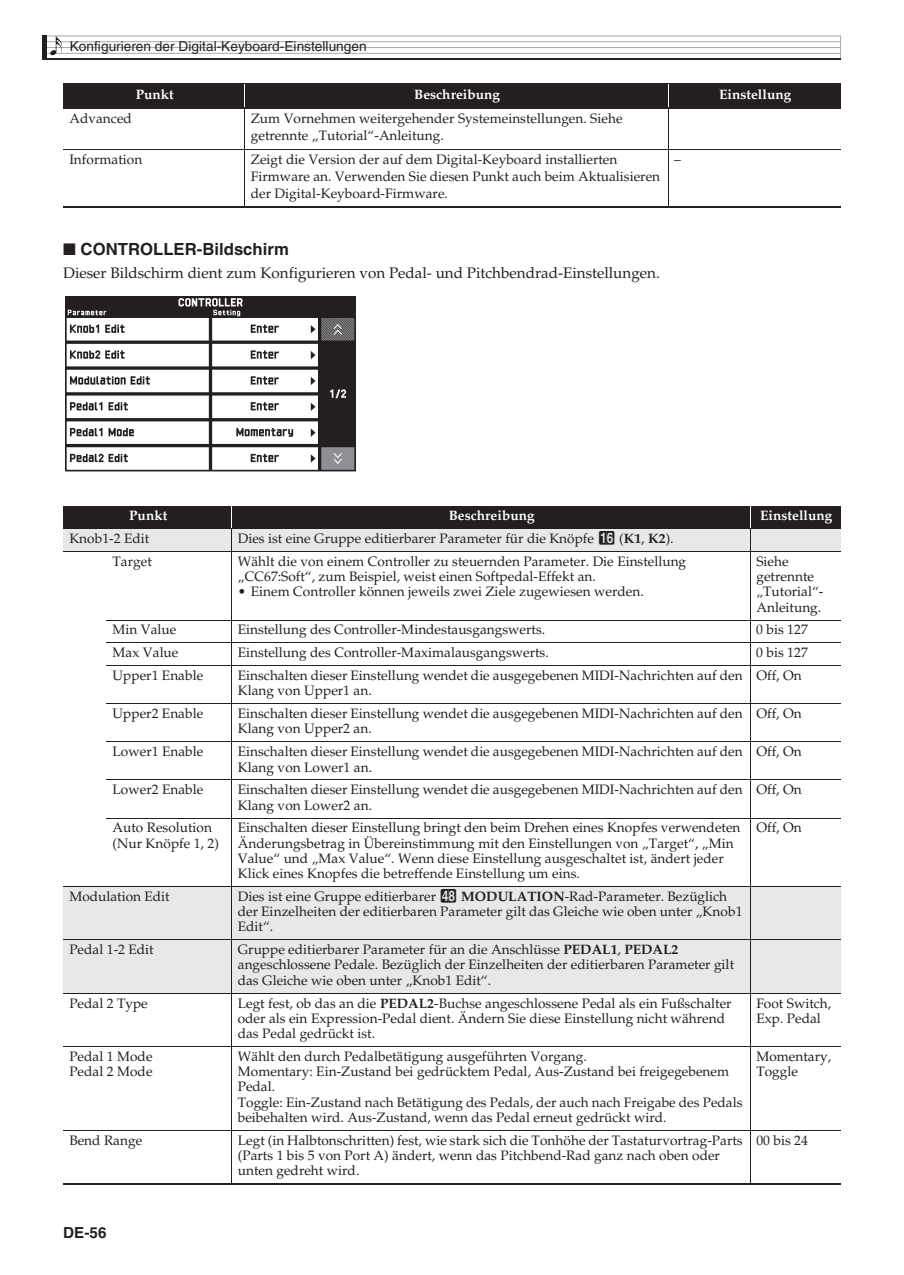
<style>
.page{position:relative;width:904px;height:1275px;background:#fff}
.page>*{position:absolute;margin:0;border:0;box-sizing:border-box;transform-origin:0 0}
.t1{font:700 16.62px "Helvetica";color:#231f20}
.t2{font:15.22px "Palatino";color:#231f20}
.t3{font:700 15.22px "Helvetica";color:#231f20}
.t4{font:13.65px/15.2px "Palatino";color:#231f20}
.t5{font:700 13.65px "Palatino";color:#fff}
.t6{font:13.65px "Helvetica";letter-spacing:.005em;color:#231f20}
.s1{font-family:"EMI SNB"}
.s2{font-weight:700}
</style>
<div class="page">
<svg style="left:42px;top:35px;width:799px;height:25px;background:#797779"></svg>
<div style="left:42px;top:36px;width:798px;height:23px;background:#fff"></div>
<div style="left:42px;top:36px;width:798px;height:23px;border:1px solid #a8a9ad"></div>
<hr style="left:42px;top:41px;width:798px;height:1px;background:#a8a9ad">
<hr style="left:42px;top:47px;width:798px;height:1px;background:#a8a9ad">
<hr style="left:42px;top:53px;width:798px;height:1px;background:#a8a9ad">
<svg style="left:50px;top:36px;width:12px;height:19px"></svg>
<hr style="left:43px;top:58px;width:797px;height:1px;background:#231f20">
<hr style="left:42px;top:35px;width:4px;height:24px;background:#231f20">
<div style="left:63px;top:506px;width:169px;height:23px;background:#231f20"></div>
<div style="left:232px;top:506px;width:518px;height:23px;background:#231f20"></div>
<div style="left:750px;top:506px;width:90px;height:23px;background:#231f20"></div>
<div style="left:63px;top:529px;width:169px;height:23px;background:#e7e8e9"></div>
<div style="left:232px;top:529px;width:518px;height:23px;background:#e7e8e9"></div>
<div style="left:750px;top:529px;width:90px;height:23px;background:#e7e8e9"></div>
<div style="left:63px;top:886px;width:169px;height:54px;background:#e7e8e9"></div>
<div style="left:232px;top:886px;width:518px;height:54px;background:#e7e8e9"></div>
<div style="left:750px;top:886px;width:90px;height:54px;background:#e7e8e9"></div>
<div style="left:63px;top:940px;width:169px;height:53px;background:#e7e8e9"></div>
<div style="left:232px;top:940px;width:518px;height:53px;background:#e7e8e9"></div>
<div style="left:750px;top:940px;width:90px;height:53px;background:#e7e8e9"></div>
<div style="left:63px;top:84px;width:182px;height:24px;background:#231f20"></div>
<div style="left:245px;top:84px;width:422px;height:24px;background:#231f20"></div>
<div style="left:667px;top:84px;width:173px;height:24px;background:#231f20"></div>
<svg style="left:244px;top:84px;width:1px;height:23px"></svg>
<hr style="left:244px;top:108px;width:1px;height:100px;background:#231f20">
<hr style="left:667px;top:108px;width:1px;height:100px;background:#231f20">
<hr style="left:63px;top:108px;width:777px;height:1px;background:#231f20">
<hr style="left:63px;top:149px;width:777px;height:1px;background:#231f20">
<hr style="left:63px;top:206px;width:777px;height:2px;background:#231f20">
<svg style="left:231px;top:506px;width:1px;height:22px"></svg>
<hr style="left:231px;top:528px;width:1px;height:656px;background:#231f20">
<hr style="left:749px;top:528px;width:1px;height:656px;background:#231f20">
<hr style="left:63px;top:551px;width:777px;height:1px;background:#231f20">
<hr style="left:106px;top:620px;width:734px;height:1px;background:#231f20">
<hr style="left:106px;top:643px;width:734px;height:1px;background:#231f20">
<hr style="left:106px;top:665px;width:734px;height:1px;background:#231f20">
<hr style="left:106px;top:703px;width:734px;height:1px;background:#231f20">
<hr style="left:106px;top:741px;width:734px;height:1px;background:#231f20">
<hr style="left:106px;top:780px;width:734px;height:1px;background:#231f20">
<hr style="left:106px;top:818px;width:734px;height:1px;background:#231f20">
<hr style="left:63px;top:886px;width:777px;height:1px;background:#231f20">
<hr style="left:63px;top:940px;width:777px;height:1px;background:#231f20">
<hr style="left:63px;top:993px;width:777px;height:1px;background:#231f20">
<hr style="left:63px;top:1046px;width:777px;height:1px;background:#231f20">
<hr style="left:63px;top:1130px;width:777px;height:1px;background:#231f20">
<hr style="left:63px;top:1183px;width:777px;height:1px;background:#231f20">
<img style="left:65px;top:296px;width:290px;height:176px">
<p class="t6" style="left:70px;top:38px;width:298px">Konfigurieren der Digital-Keyboard-Einstellungen</p>
<p class="t5" style="left:136px;top:86px;width:39px">Punkt</p>
<p class="t5" style="left:414px;top:86px;width:87px">Beschreibung</p>
<p class="t5" style="left:719px;top:86px;width:74px">Einstellung</p>
<p class="t4" style="left:69px;top:111px;width:64px">Advanced</p>
<p class="t4" style="left:251px;top:110px;width:373px;line-height:16.8px">Zum Vornehmen weitergehender Systemeinstellungen. Siehe getrennte „Tutorial“-Anleitung.</p>
<p class="t4" style="left:69px;top:152px;width:74px">Information</p>
<p class="t4" style="left:251px;top:152px;width:411px;line-height:16.8px">Zeigt die Version der auf dem Digital-Keyboard installierten<br>Firmware an. Verwenden Sie diesen Punkt auch beim Aktualisieren der Digital-Keyboard-Firmware.</p>
<p class="t4" style="left:674px;top:152px;width:8px">–</p>
<p class="t1" style="left:63px;top:239px;width:227px">■ CONTROLLER-Bildschirm</p>
<p class="t2" style="left:63px;top:264px;width:598px">Dieser Bildschirm dient zum Konfigurieren von Pedal- und Pitchbendrad-Einstellungen.</p>
<p class="t5" style="left:129px;top:508px;width:40px">Punkt</p>
<p class="t5" style="left:448px;top:508px;width:87px">Beschreibung</p>
<p class="t5" style="left:760px;top:508px;width:74px">Einstellung</p>
<p class="t4" style="left:69px;top:531px;width:81px">Knob1-2 Edit</p>
<p class="t4" style="left:238px;top:531px;width:437px">Dies ist eine Gruppe editierbarer Parameter für die Knöpfe <span class="s1">bq</span> (<span class="s2">K1</span>, <span class="s2">K2</span>).</p>
<p class="t4" style="left:112px;top:554px;width:41px">Target</p>
<p class="t4" style="left:238px;top:554px;width:450px">Wählt die von einem Controller zu steuernden Parameter. Die Einstellung „CC67:Soft“, zum Beispiel, weist einen Softpedal-Effekt an.</p>
<p class="t4" style="left:238px;top:584px;width:407px">• Einem Controller können jeweils zwei Ziele zugewiesen werden.</p>
<p class="t4" style="left:756px;top:554px;width:68px">Siehe getrennte „Tutorial“-<br>Anleitung.</p>
<p class="t4" style="left:112px;top:622px;width:65px">Min Value</p>
<p class="t4" style="left:238px;top:622px;width:309px">Einstellung des Controller-Mindestausgangswerts.</p>
<p class="t4" style="left:756px;top:622px;width:53px">0 bis 127</p>
<p class="t4" style="left:112px;top:645px;width:67px">Max Value</p>
<p class="t4" style="left:238px;top:645px;width:312px">Einstellung des Controller-Maximalausgangswerts.</p>
<p class="t4" style="left:756px;top:645px;width:53px">0 bis 127</p>
<p class="t4" style="left:112px;top:668px;width:92px">Upper1 Enable</p>
<p class="t4" style="left:238px;top:668px;width:506px">Einschalten dieser Einstellung wendet die ausgegebenen MIDI-Nachrichten auf den<br>Klang von Upper1 an.</p>
<p class="t4" style="left:756px;top:668px;width:47px">Off, On</p>
<p class="t4" style="left:112px;top:706px;width:92px">Upper2 Enable</p>
<p class="t4" style="left:238px;top:706px;width:506px">Einschalten dieser Einstellung wendet die ausgegebenen MIDI-Nachrichten auf den<br>Klang von Upper2 an.</p>
<p class="t4" style="left:756px;top:706px;width:47px">Off, On</p>
<p class="t4" style="left:112px;top:744px;width:92px">Lower1 Enable</p>
<p class="t4" style="left:238px;top:744px;width:506px">Einschalten dieser Einstellung wendet die ausgegebenen MIDI-Nachrichten auf den<br>Klang von Lower1 an.</p>
<p class="t4" style="left:756px;top:744px;width:47px">Off, On</p>
<p class="t4" style="left:112px;top:782px;width:92px">Lower2 Enable</p>
<p class="t4" style="left:238px;top:782px;width:506px">Einschalten dieser Einstellung wendet die ausgegebenen MIDI-Nachrichten auf den<br>Klang von Lower2 an.</p>
<p class="t4" style="left:756px;top:782px;width:47px">Off, On</p>
<p class="t4" style="left:112px;top:820px;width:108px">Auto Resolution (Nur Knöpfe 1, 2)</p>
<p class="t4" style="left:238px;top:820px;width:504px">Einschalten dieser Einstellung bringt den beim Drehen eines Knopfes verwendeten Änderungsbetrag in Übereinstimmung mit den Einstellungen von „Target“, „Min Value“ und „Max Value“. Wenn diese Einstellung ausgeschaltet ist, ändert jeder Klick eines Knopfes die betreffende Einstellung um eins.</p>
<p class="t4" style="left:756px;top:820px;width:47px">Off, On</p>
<p class="t4" style="left:69px;top:889px;width:102px">Modulation Edit</p>
<p class="t4" style="left:238px;top:889px;width:506px">Dies ist eine Gruppe editierbarer <span class="s1">es</span> <span class="s2">MODULATION</span>-Rad-Parameter. Bezüglich der Einzelheiten der editierbaren Parameter gilt das Gleiche wie oben unter „Knob1<br>Edit“.</p>
<p class="t4" style="left:69px;top:942px;width:86px">Pedal 1-2 Edit</p>
<p class="t4" style="left:238px;top:942px;width:497px">Gruppe editierbarer Parameter für an die Anschlüsse <span class="s2">PEDAL1</span>, <span class="s2">PEDAL2 </span>angeschlossene Pedale. Bezüglich der Einzelheiten der editierbaren Parameter gilt das Gleiche wie oben unter „Knob1 Edit“.</p>
<p class="t4" style="left:69px;top:996px;width:80px">Pedal 2 Type</p>
<p class="t4" style="left:238px;top:996px;width:495px">Legt fest, ob das an die <span class="s2">PEDAL2</span>-Buchse angeschlossene Pedal als ein Fußschalter oder als ein Expression-Pedal dient. Ändern Sie diese Einstellung nicht während das Pedal gedrückt ist.</p>
<p class="t4" style="left:756px;top:996px;width:76px">Foot Switch,<br>Exp. Pedal</p>
<p class="t4" style="left:69px;top:1049px;width:85px">Pedal 1 Mode<br>Pedal 2 Mode</p>
<p class="t4" style="left:238px;top:1049px;width:506px">Wählt den durch Pedalbetätigung ausgeführten Vorgang.<br>Momentary: Ein-Zustand bei gedrücktem Pedal, Aus-Zustand bei freigegebenem Pedal.<br>Toggle: Ein-Zustand nach Betätigung des Pedals, der auch nach Freigabe des Pedals beibehalten wird. Aus-Zustand, wenn das Pedal erneut gedrückt wird.</p>
<p class="t4" style="left:756px;top:1049px;width:76px">Momentary,<br>Toggle</p>
<p class="t4" style="left:69px;top:1133px;width:74px">Bend Range</p>
<p class="t4" style="left:238px;top:1133px;width:506px">Legt (in Halbtonschritten) fest, wie stark sich die Tonhöhe der Tastaturvortrag-Parts (Parts 1 bis 5 von Port A) ändert, wenn das Pitchbend-Rad ganz nach oben oder unten gedreht wird.</p>
<p class="t4" style="left:756px;top:1133px;width:53px">00 bis 24</p>
<p class="t3" style="left:63px;top:1223px;width:45px">DE-56</p>
</div>
